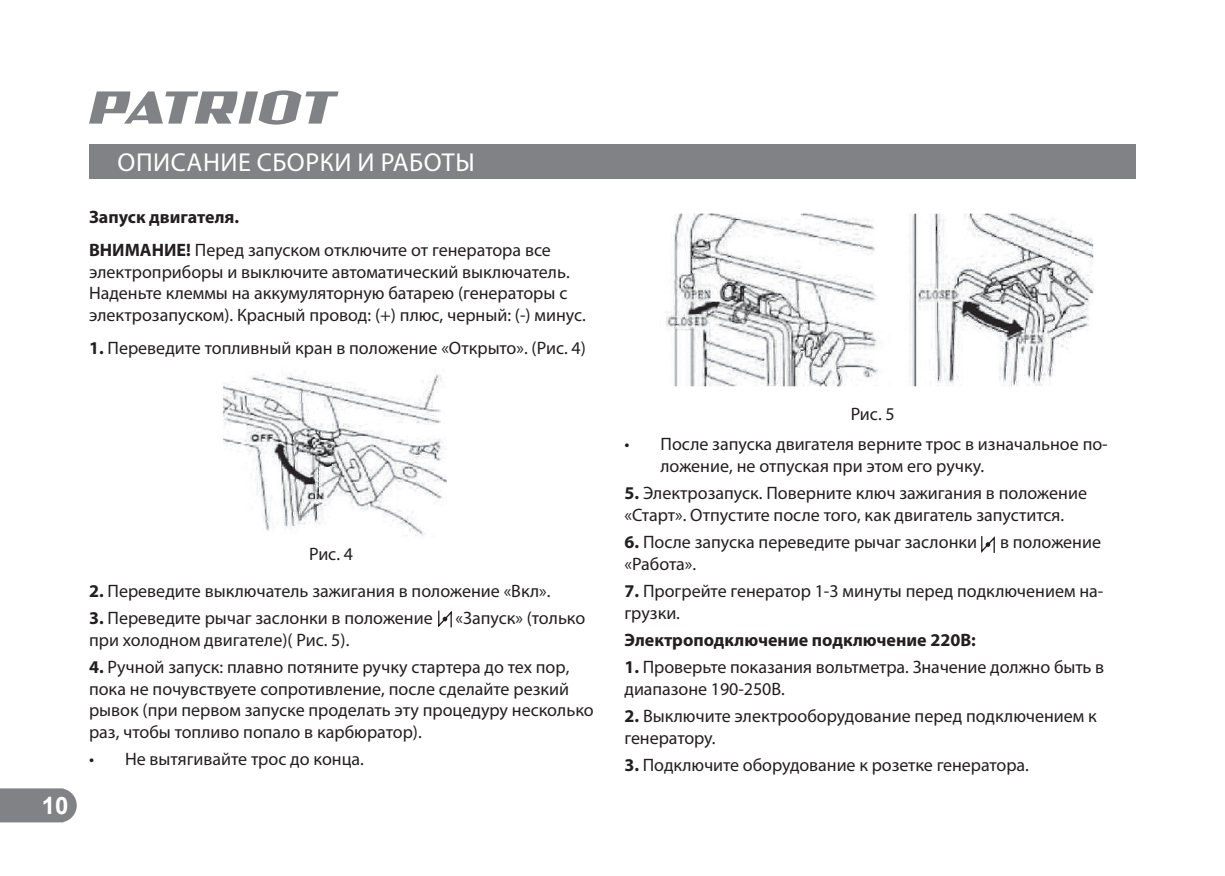
<style>
.page{position:relative;width:1225px;height:876px;background:#fff}
.page>*{position:absolute;margin:0;border:0;box-sizing:border-box;transform-origin:0 0}
.t1{font:26px "Myriad Pro";letter-spacing:.02em;color:#fff}
.t2{font:700 24px "Arial";color:#fff}
.t3{font:18px/21.6px "Myriad Pro";color:#231f20}
.t4{font:700 18px/33px "Myriad Pro";color:#231f20}
.s1{font-weight:700}
</style>
<div class="page">
<svg style="left:0;top:788px;width:77px;height:34px;background:#87898c"></svg>
<svg style="left:89px;top:90px;width:249px;height:35px"></svg>
<div style="left:89px;top:144px;width:1047px;height:34px;background:#808285"></div>
<img style="left:223px;top:372px;width:224px;height:165px">
<img style="left:665px;top:213px;width:429px;height:174px">
<svg style="left:981px;top:536px;width:14px;height:17px"></svg>
<svg style="left:438px;top:610px;width:14px;height:18px"></svg>
<h1 class="t1" style="left:118px;top:146px;width:86px">описание</h1>
<h1 class="t1" style="left:257px;top:146px;width:215px">сборки и работы</h1>
<p class="t4" style="left:89px;top:200px;width:152px">Запуск двигателя.<br>ВНИМАНИЕ</p>
<p class="t3" style="left:89px;top:239px;width:498px;text-indent:97px"><span class="s1">!</span> Перед запуском отключите от генератора все электроприборы и выключите автоматический выключатель.<br>Наденьте клеммы на аккумуляторную батарею (генераторы с электрозапуском). Красный провод: (+) плюс, черный: (-) минус.</p>
<p class="t3" style="left:89px;top:337px;width:498px"><span class="s1">1.</span> Переведите топливный кран в положение «Открыто». (Рис. 4)</p>
<h2 class="t2" style="left:42px;top:790px;width:28px">10</h2>
<p class="t3" style="left:309px;top:543px;width:46px">Рис. 4</p>
<p class="t3" style="left:89px;top:580px;width:463px"><span class="s1">2.</span> Переведите выключатель зажигания в положение «Вкл».</p>
<p class="t3" style="left:89px;top:607px;width:345px"><span class="s1">3.</span> Переведите рычаг заслонки в положение</p>
<p class="t3" style="left:456px;top:607px;width:131px">«Запуск» (только</p>
<p class="t3" style="left:89px;top:629px;width:262px">при холодном двигателе)( Рис. 5).</p>
<p class="t3" style="left:89px;top:656px;width:506px"><span class="s1">4.</span> Ручной запуск: плавно потяните ручку стартера до тех пор, пока не почувствуете сопротивление, после сделайте резкий рывок (при первом запуске проделать эту процедуру несколько раз, чтобы топливо попало в карбюратор).</p>
<p class="t3" style="left:89px;top:748px;width:276px">• Не вытягивайте трос до конца.</p>
<p class="t3" style="left:850px;top:403px;width:46px">Рис. 5</p>
<p class="t3" style="left:660px;top:433px;width:449px;text-indent:-36px">• После запуска двигателя верните трос в изначальное по&shy;ложение, не отпуская при этом его ручку.</p>
<p class="t3" style="left:624px;top:482px;width:464px"><span class="s1">5.</span> Электрозапуск. Поверните ключ зажигания в положение «Старт». Отпустите после того, как двигатель запустится.</p>
<p class="t3" style="left:624px;top:531px;width:354px"><span class="s1">6.</span> После запуска переведите рычаг заслонки</p>
<p class="t3" style="left:1000px;top:531px;width:103px">в положение</p>
<p class="t3" style="left:624px;top:553px;width:73px">«Работа».</p>
<p class="t3" style="left:624px;top:580px;width:480px"><span class="s1">7.</span> Прогрейте генератор 1-3 минуты перед подключением на&shy;грузки.</p>
<p class="t4" style="left:624px;top:623px;width:353px">Электроподключение подключение 220В:</p>
<p class="t3" style="left:624px;top:656px;width:481px"><span class="s1">1.</span> Проверьте показания вольтметра. Значение должно быть в диапазоне 190-250В.</p>
<p class="t3" style="left:624px;top:705px;width:474px"><span class="s1">2.</span> Выключите электрооборудование перед подключением к генератору.</p>
<p class="t3" style="left:624px;top:754px;width:406px"><span class="s1">3.</span> Подключите оборудование к розетке генератора.</p>
</div>
